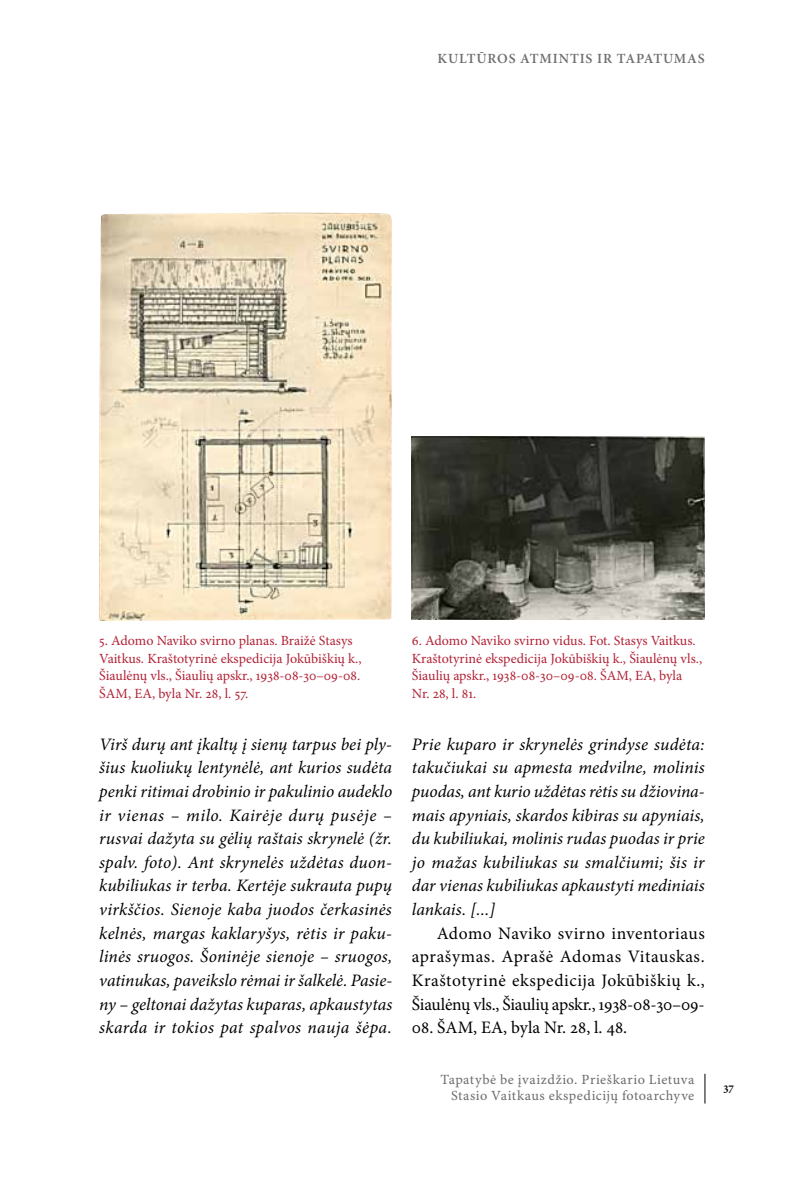
<style>
.page{position:relative;width:804px;height:1191px;background:#fff}
.page>*{position:absolute;margin:0;border:0;box-sizing:border-box;transform-origin:0 0}
.t1{font:italic 17.5px/23.6px "Minion Pro";letter-spacing:.005em;color:#000;text-align:justify}
.t2{font:17.5px/23.6px "Minion Pro";letter-spacing:.02em;color:#000;text-align:justify}
.t3{font:17.5px "Minion Pro";color:#000}
.t4{font:14px/17.5px "Minion Pro";letter-spacing:-.005em;color:#b12236}
.t5{font:14px/15.8px "Minion Pro Capt";letter-spacing:.035em;color:#6d6e71;text-align:right}
.t6{font:600 14px "Minion Pro";letter-spacing:.06em;color:#6d6e71}
.t7{font:600 12.25px "Minion Pro";color:#000}
</style>
<div class="page">
<hr style="left:704px;top:1073px;width:1px;height:30px;background:#000">
<img style="left:99px;top:213px;width:293px;height:408px">
<img style="left:412px;top:436px;width:292px;height:183px">
<p class="t6" style="left:437px;top:49px;width:268px">KULTŪROS ATMINTIS IR TAPATUMAS</p>
<p class="t4" style="left:99px;top:632px;width:264px">5. Adomo Naviko svirno planas. Braižė Stasys Vaitkus. Kraštotyrinė ekspedicija Jokūbiškių k., Šiaulėnų vls., Šiaulių apskr., 1938-08-30–09-08.<br>ŠAM, EA, byla Nr. 28, l. 57.</p>
<p class="t4" style="left:412px;top:632px;width:292px">6. Adomo Naviko svirno vidus. Fot. Stasys Vaitkus.<br>Kraštotyrinė ekspedicija Jokūbiškių k., Šiaulėnų vls., Šiaulių apskr., 1938-08-30–09-08. ŠAM, EA, byla Nr. 28, l. 81.</p>
<p class="t1" style="left:99px;top:732px;width:294px">Virš durų ant įkaltų į sienų tarpus bei ply&shy;šius kuoliukų lentynėlė, ant kurios sudėta penki ritimai drobinio ir pakulinio audeklo ir vienas – milo. Kairėje durų pusėje – rusvai dažyta su gėlių raštais skrynelė (žr. spalv. foto). Ant skrynelės uždėtas duon&shy;kubiliukas ir terba. Kertėje sukrauta pupų virkščios. Sienoje kaba juodos čerkasinės kelnės, margas kaklaryšys, rėtis ir paku&shy;linės sruogos. Šoninėje sienoje – sruogos, vatinukas, paveikslo rėmai ir šalkelė. Pasie&shy;ny – geltonai dažytas kuparas, apkaustytas skarda ir tokios pat spalvos nauja šėpa.</p>
<p class="t1" style="left:412px;top:732px;width:294px">Prie kuparo ir skrynelės grindyse sudėta: takučiukai su apmesta medvilne, molinis puodas, ant kurio uždėtas rėtis su džiovina&shy;mais apyniais, skardos kibiras su apyniais, du kubiliukai, molinis rudas puodas ir prie jo mažas kubiliukas su smalčiumi; šis ir dar vienas kubiliukas apkaustyti mediniais lankais. [...]</p>
<p class="t2" style="left:412px;top:921px;width:294px;text-indent:25px">Adomo Naviko svirno inventoriaus aprašymas. Aprašė Adomas Vitauskas.<br>Kraštotyrinė ekspedicija Jokūbiškių k., Šiaulėnų vls., Šiaulių apskr., 1938-08-30–09-</p>
<p class="t3" style="left:412px;top:1016px;width:217px">08. ŠAM, EA, byla Nr. 28, l. 48.</p>
<p class="t5" style="left:440px;top:1072px;width:255px">Tapatybė be įvaizdžio. Prieškario Lietuva<br>Stasio Vaitkaus ekspedicijų fotoarchyve</p>
<p class="t7" style="left:723px;top:1078px;width:12px">37</p>
</div>
